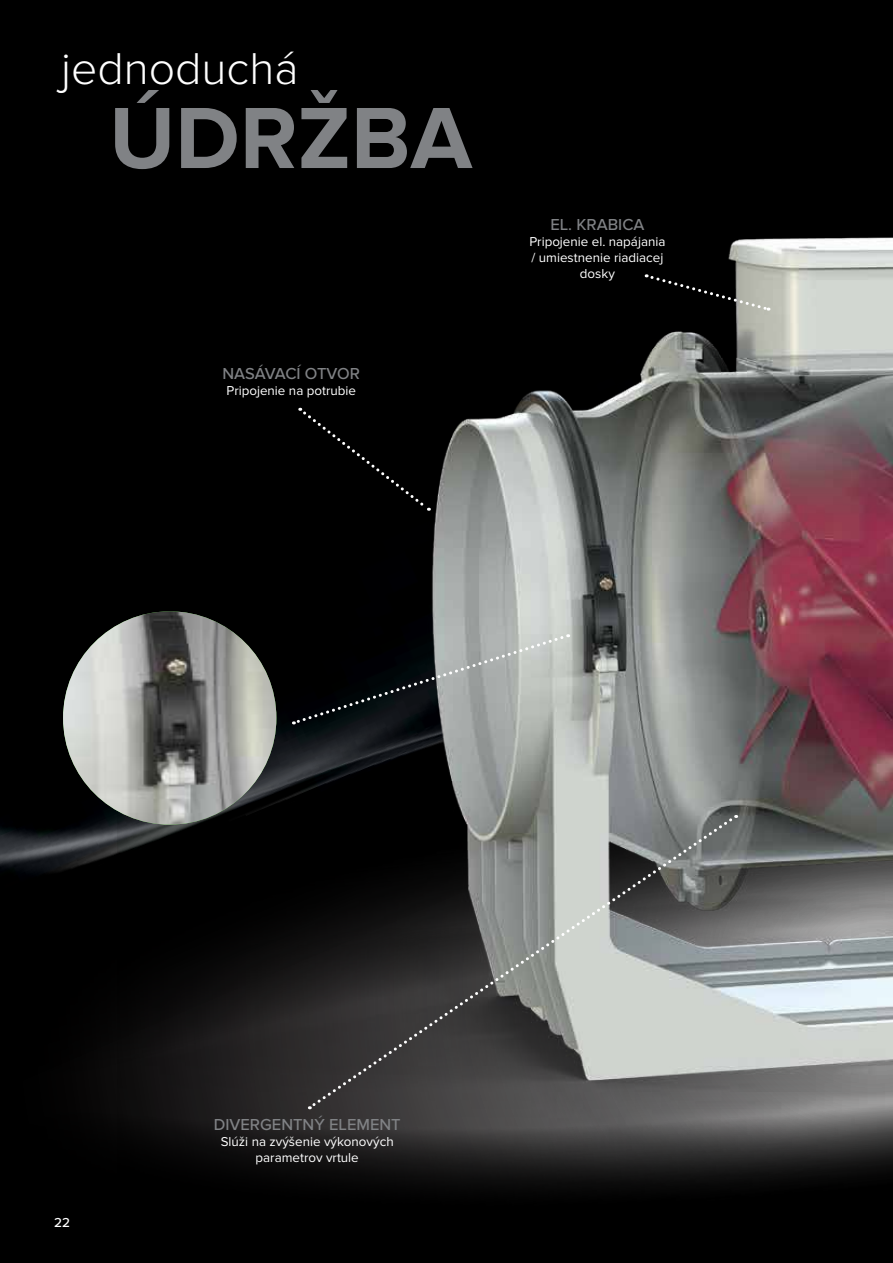
<style>
.page{position:relative;width:893px;height:1263px;background:#000}
.page>*{position:absolute;margin:0;border:0;box-sizing:border-box;transform-origin:0 0}
.t1{font:700 90px "Proxima Nova";color:#808285}
.t2{font:300 46.2px "Proxima Nova";color:#fff}
.t3{font:500 16.5px "Proxima Nova";color:#808285}
.t4{font:500 13.5px "Proxima Nova";color:#fff}
.t5{font:13.35px/16px "Proxima Nova";color:#fff;text-align:center}
</style>
<div class="page">
<img style="left:0;top:624px;width:118px;height:484px">
<img style="left:118px;top:237px;width:775px;height:950px">
<svg style="left:646px;top:274px;width:123px;height:38px"></svg>
<svg style="left:300px;top:408px;width:130px;height:104px"></svg>
<svg style="left:308px;top:816px;width:427px;height:294px;background:#626462"></svg>
<img style="left:63px;top:611px;width:213px;height:214px;border-radius:107px">
<svg style="left:292px;top:634px;width:277px;height:92px"></svg>
<h2 class="t2" style="left:61px;top:48px;width:239px">jednoduchá</h2>
<h1 class="t1" style="left:109px;top:86px;width:364px">ÚDRŽBA</h1>
<p class="t3" style="left:223px;top:364px;width:139px">NASÁVACÍ OTVOR</p>
<p class="t5" style="left:227px;top:382px;width:131px">Pripojenie na potrubie</p>
<p class="t3" style="left:550px;top:215px;width:96px">EL. KRABICA</p>
<p class="t5" style="left:529px;top:234px;width:138px">Pripojenie el. napájania / umiestnenie riadiacej dosky</p>
<p class="t4" style="left:54px;top:1214px;width:17px">22</p>
<p class="t4" style="left:54px;top:1220px;width:17px">22</p>
<p class="t3" style="left:214px;top:1114px;width:188px">DIVERGENTNÝ ELEMENT</p>
<p class="t5" style="left:221px;top:1133px;width:174px">Slúži na zvýšenie výkonových parametrov vrtule</p>
</div>
